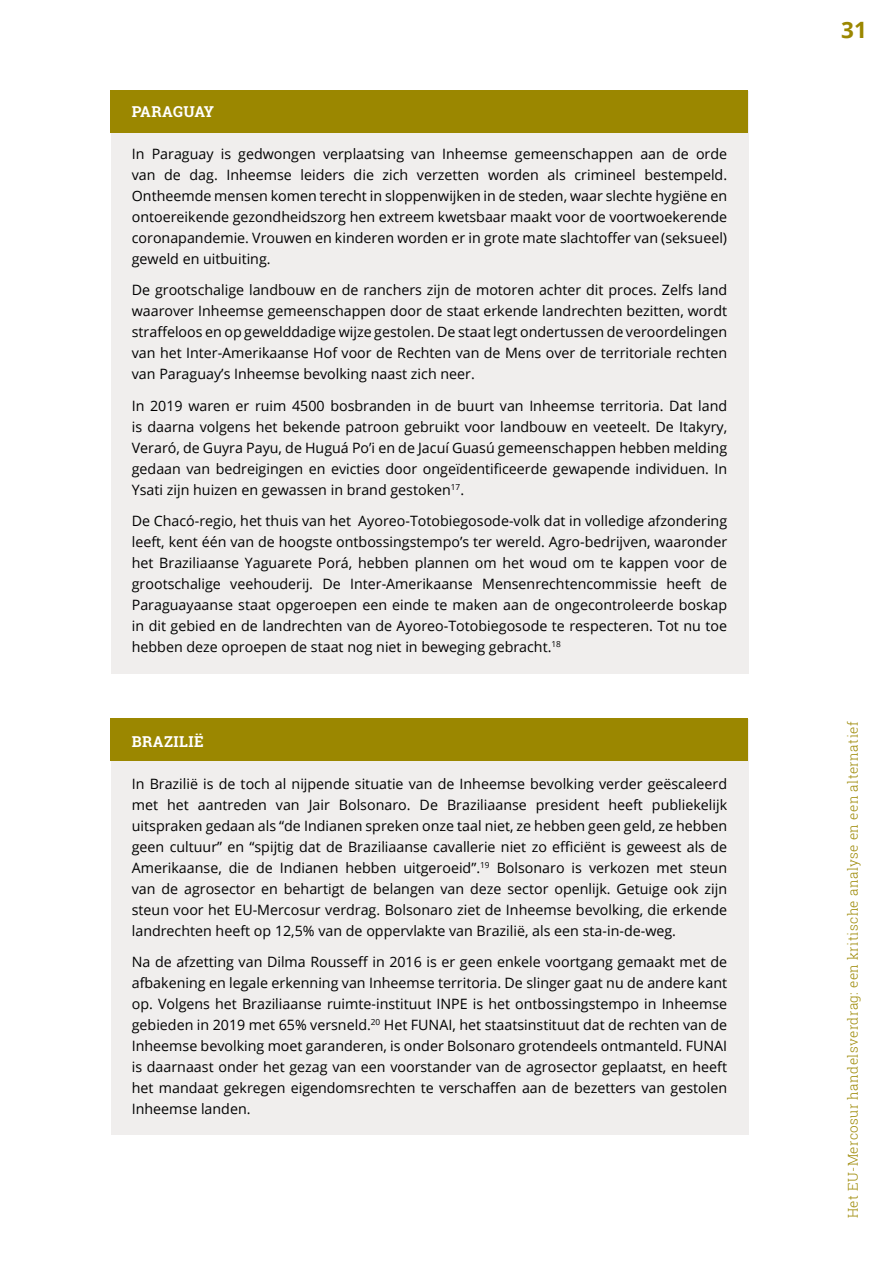
<style>
.page{position:relative;width:893px;height:1263px;background:#fff}
.page>*{position:absolute;margin:0;border:0;box-sizing:border-box;transform-origin:0 0}
.t1{font:700 22.5px "Open Sans";color:#9b8700}
.t2{font:700 15px "Roboto Slab";color:#fff}
.t3{font:700 15px "Roboto Slab";letter-spacing:.03em;color:#fff}
.t4{font:14.25px/21px "Open Sans";color:#000;text-align:justify}
.t5{font:300 13.5px "Roboto Slab";letter-spacing:.03em;color:#9b8700}
</style>
<div class="page">
<div style="left:111px;top:719px;width:637px;height:416px;background:#f0eeed"></div>
<div style="left:111px;top:718px;width:637px;height:42px;background:#9b8700"></div>
<div style="left:111px;top:91px;width:637px;height:582px;background:#f0eeed"></div>
<div style="left:111px;top:90px;width:637px;height:42px;background:#9b8700"></div>
<p class="t2" style="left:132px;top:101px;width:84px">PARAGUAY</p>
<p class="t4" style="left:132px;top:143px;width:597px">In Paraguay is gedwongen verplaatsing van Inheemse gemeenschappen aan de orde van de dag. Inheemse leiders die zich verzetten worden als crimineel bestempeld.<br>Ontheemde mensen komen terecht in sloppenwijken in de steden, waar slechte hygiëne en ontoereikende gezondheidszorg hen extreem kwetsbaar maakt voor de voortwoekerende coronapandemie. Vrouwen en kinderen worden er in grote mate slachtoffer van (seksueel) geweld en uitbuiting.</p>
<p class="t4" style="left:132px;top:279px;width:597px">De grootschalige landbouw en de ranchers zijn de motoren achter dit proces. Zelfs land waarover Inheemse gemeenschappen door de staat erkende landrechten bezitten, wordt straffeloos en op gewelddadige wijze gestolen. De staat legt ondertussen de veroordelingen van het Inter-Amerikaanse Hof voor de Rechten van de Mens over de territoriale rechten van Paraguay’s Inheemse bevolking naast zich neer.</p>
<p class="t4" style="left:132px;top:395px;width:597px">In 2019 waren er ruim 4500 bosbranden in de buurt van Inheemse territoria. Dat land is daarna volgens het bekende patroon gebruikt voor landbouw en veeteelt. De Itakyry, Veraró, de Guyra Payu, de Huguá Po’i en de Jacuí Guasú gemeenschappen hebben melding gedaan van bedreigingen en evicties door ongeïdentificeerde gewapende individuen. In Ysati zijn huizen en gewassen in brand gestoken<sup>17</sup>.</p>
<p class="t4" style="left:132px;top:510px;width:597px">De Chacó-regio, het thuis van het Ayoreo-Totobiegosode-volk dat in volledige afzondering leeft, kent één van de hoogste ontbossingstempo’s ter wereld. Agro-bedrijven, waaronder het Braziliaanse Yaguarete Porá, hebben plannen om het woud om te kappen voor de grootschalige veehouderij. De Inter-Amerikaanse Mensenrechtencommissie heeft de Paraguayaanse staat opgeroepen een einde te maken aan de ongecontroleerde boskap in dit gebied en de landrechten van de Ayoreo-Totobiegosode te respecteren. Tot nu toe hebben deze oproepen de staat nog niet in beweging gebracht.<sup>18</sup></p>
<p class="t3" style="left:132px;top:731px;width:73px">BRAZILIË</p>
<p class="t4" style="left:132px;top:773px;width:597px">In Brazilië is de toch al nijpende situatie van de Inheemse bevolking verder geëscaleerd met het aantreden van Jair Bolsonaro. De Braziliaanse president heeft publiekelijk uitspraken gedaan als “de Indianen spreken onze taal niet, ze hebben geen geld, ze hebben geen cultuur” en “spijtig dat de Braziliaanse cavallerie niet zo efficiënt is geweest als de Amerikaanse, die de Indianen hebben uitgeroeid”.<sup>19</sup> Bolsonaro is verkozen met steun van de agrosector en behartigt de belangen van deze sector openlijk. Getuige ook zijn steun voor het EU-Mercosur verdrag. Bolsonaro ziet de Inheemse bevolking, die erkende landrechten heeft op 12,5% van de oppervlakte van Brazilië, als een sta-in-de-weg.</p>
<p class="t4" style="left:132px;top:951px;width:597px">Na de afzetting van Dilma Rousseff in 2016 is er geen enkele voortgang gemaakt met de afbakening en legale erkenning van Inheemse territoria. De slinger gaat nu de andere kant op. Volgens het Braziliaanse ruimte-instituut INPE is het ontbossingstempo in Inheemse gebieden in 2019 met 65% versneld.<sup>20</sup> Het FUNAI, het staatsinstituut dat de rechten van de Inheemse bevolking moet garanderen, is onder Bolsonaro grotendeels ontmanteld. FUNAI is daarnaast onder het gezag van een voorstander van de agrosector geplaatst, en heeft het mandaat gekregen eigendomsrechten te verschaffen aan de bezetters van gestolen Inheemse landen.</p>
<h1 class="t1" style="left:841px;top:14px;width:27px">31</h1>
<p class="t5" style="left:844px;top:1218px;width:498px;rotate:-90deg">Het EU-Mercosur handelsverdrag: een kritische analyse en een alternatief</p>
</div>
